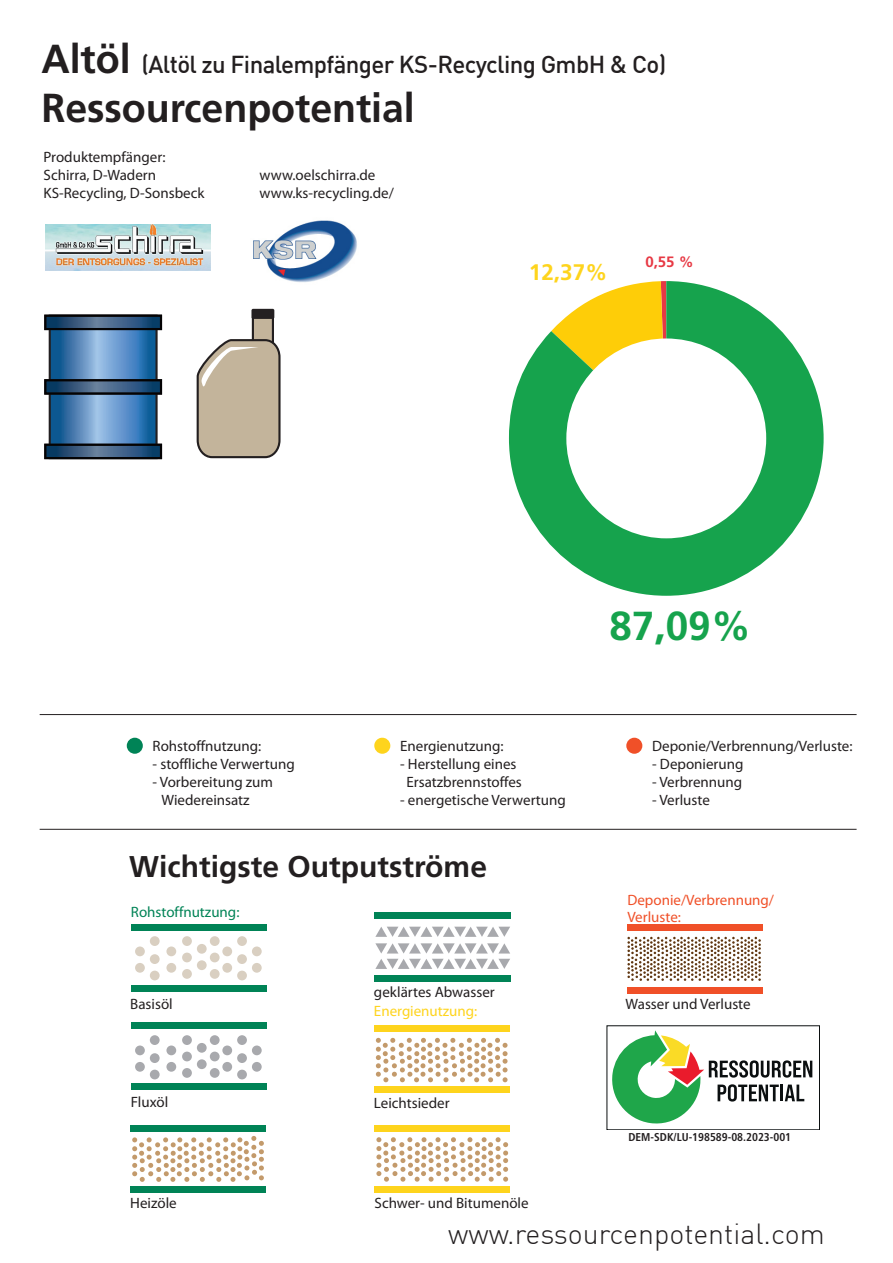
<style>
.page{position:relative;width:893px;height:1263px;background:#fff}
.page>*{position:absolute;margin:0;border:0;box-sizing:border-box;transform-origin:0 0}
.t1{font:700 40.5px "Frutiger LT Std";color:#231f20}
.t2{font:700 40.5px "Frutiger LT Std";color:#16a34d}
.t3{font:700 30px "Frutiger LT Std";color:#231f20}
.t4{font:300 28.5px "DIN";color:#231f20}
.t5{font:500 24px "DIN";letter-spacing:-.025em;color:#231f20}
.t6{font:700 22.5px "Frutiger LT Std";color:#fed41d}
.t7{font:15px/18px "Myriad Pro";color:#231f20}
.t8{font:15px/16.5px "Myriad Pro";color:#f05028}
.t9{font:15px "Myriad Pro";color:#008356}
.t10{font:15px "Myriad Pro";color:#fed41d}
.t11{font:700 15px "Frutiger LT Std";color:#e73944}
.t12{font:700 condensed 11.4px "Frutiger LT Std";color:#231f20}
.s1{font-family:"Frutiger LT Std";font-weight:700;font-size:40.5px}
</style>
<div class="page">
<div style="left:182px;top:969px;width:10px;height:10px;background:#d9cfc1;border-radius:50%"></div>
<div style="left:210px;top:969px;width:10px;height:10px;background:#d9cfc1;border-radius:50%"></div>
<div style="left:197px;top:960px;width:10px;height:10px;background:#d9cfc1;border-radius:50%"></div>
<div style="left:182px;top:952px;width:10px;height:10px;background:#d9cfc1;border-radius:50%"></div>
<div style="left:210px;top:952px;width:10px;height:10px;background:#d9cfc1;border-radius:50%"></div>
<div style="left:197px;top:944px;width:10px;height:10px;background:#d9cfc1;border-radius:50%"></div>
<div style="left:182px;top:936px;width:10px;height:10px;background:#d9cfc1;border-radius:50%"></div>
<div style="left:210px;top:936px;width:10px;height:10px;background:#d9cfc1;border-radius:50%"></div>
<div style="left:150px;top:936px;width:10px;height:10px;background:#d9cfc1;border-radius:50%"></div>
<div style="left:150px;top:971px;width:10px;height:9px;background:#d9cfc1;border-radius:50%"></div>
<div style="left:135px;top:963px;width:10px;height:10px;background:#d9cfc1;border-radius:50%"></div>
<div style="left:166px;top:963px;width:10px;height:10px;background:#d9cfc1;border-radius:50%"></div>
<div style="left:150px;top:954px;width:10px;height:10px;background:#d9cfc1;border-radius:50%"></div>
<div style="left:135px;top:946px;width:10px;height:10px;background:#d9cfc1;border-radius:50%"></div>
<div style="left:166px;top:946px;width:10px;height:10px;background:#d9cfc1;border-radius:50%"></div>
<div style="left:237px;top:936px;width:10px;height:10px;background:#d9cfc1;border-radius:50%"></div>
<div style="left:237px;top:971px;width:10px;height:9px;background:#d9cfc1;border-radius:50%"></div>
<div style="left:222px;top:963px;width:10px;height:10px;background:#d9cfc1;border-radius:50%"></div>
<div style="left:252px;top:963px;width:10px;height:10px;background:#d9cfc1;border-radius:50%"></div>
<div style="left:237px;top:954px;width:10px;height:10px;background:#d9cfc1;border-radius:50%"></div>
<div style="left:222px;top:946px;width:10px;height:10px;background:#d9cfc1;border-radius:50%"></div>
<div style="left:252px;top:946px;width:10px;height:10px;background:#d9cfc1;border-radius:50%"></div>
<div style="left:182px;top:1068px;width:10px;height:10px;background:#a8a9ad;border-radius:50%"></div>
<div style="left:210px;top:1068px;width:10px;height:10px;background:#a8a9ad;border-radius:50%"></div>
<div style="left:197px;top:1059px;width:10px;height:10px;background:#a8a9ad;border-radius:50%"></div>
<div style="left:182px;top:1051px;width:10px;height:10px;background:#a8a9ad;border-radius:50%"></div>
<div style="left:210px;top:1051px;width:10px;height:10px;background:#a8a9ad;border-radius:50%"></div>
<div style="left:197px;top:1043px;width:10px;height:10px;background:#a8a9ad;border-radius:50%"></div>
<div style="left:182px;top:1035px;width:10px;height:10px;background:#a8a9ad;border-radius:50%"></div>
<div style="left:210px;top:1035px;width:10px;height:10px;background:#a8a9ad;border-radius:50%"></div>
<div style="left:150px;top:1035px;width:10px;height:10px;background:#a8a9ad;border-radius:50%"></div>
<div style="left:150px;top:1070px;width:10px;height:9px;background:#a8a9ad;border-radius:50%"></div>
<div style="left:135px;top:1062px;width:10px;height:10px;background:#a8a9ad;border-radius:50%"></div>
<div style="left:166px;top:1062px;width:10px;height:10px;background:#a8a9ad;border-radius:50%"></div>
<div style="left:150px;top:1053px;width:10px;height:10px;background:#a8a9ad;border-radius:50%"></div>
<div style="left:135px;top:1045px;width:10px;height:10px;background:#a8a9ad;border-radius:50%"></div>
<div style="left:166px;top:1045px;width:10px;height:10px;background:#a8a9ad;border-radius:50%"></div>
<div style="left:237px;top:1035px;width:10px;height:10px;background:#a8a9ad;border-radius:50%"></div>
<div style="left:237px;top:1070px;width:10px;height:9px;background:#a8a9ad;border-radius:50%"></div>
<div style="left:222px;top:1062px;width:10px;height:10px;background:#a8a9ad;border-radius:50%"></div>
<div style="left:252px;top:1062px;width:10px;height:10px;background:#a8a9ad;border-radius:50%"></div>
<div style="left:237px;top:1053px;width:10px;height:10px;background:#a8a9ad;border-radius:50%"></div>
<div style="left:222px;top:1045px;width:10px;height:10px;background:#a8a9ad;border-radius:50%"></div>
<div style="left:252px;top:1045px;width:10px;height:10px;background:#a8a9ad;border-radius:50%"></div>
<div style="left:131px;top:924px;width:135px;height:7px;background:#008356"></div>
<div style="left:131px;top:985px;width:135px;height:7px;background:#008356"></div>
<svg style="left:627px;top:937px;width:134px;height:44px"></svg>
<div style="left:131px;top:1022px;width:135px;height:7px;background:#008356"></div>
<div style="left:131px;top:1083px;width:135px;height:7px;background:#008356"></div>
<div style="left:374px;top:912px;width:137px;height:7px;background:#008356"></div>
<div style="left:374px;top:975px;width:137px;height:7px;background:#008356"></div>
<div style="left:626px;top:738px;width:16px;height:16px;background:#f05028;border-radius:50%"></div>
<div style="left:127px;top:738px;width:16px;height:16px;background:#008356;border-radius:50%"></div>
<svg style="left:374px;top:737px;width:16px;height:17px"></svg>
<hr style="left:40px;top:714px;width:817px;height:1px;background:#231f20">
<hr style="left:40px;top:829px;width:817px;height:1px;background:#231f20">
<div style="left:627px;top:924px;width:136px;height:7px;background:#f05028"></div>
<div style="left:627px;top:987px;width:136px;height:7px;background:#f05028"></div>
<svg style="left:375px;top:927px;width:135px;height:10px"></svg>
<svg style="left:375px;top:943px;width:135px;height:10px"></svg>
<svg style="left:375px;top:959px;width:135px;height:10px"></svg>
<div style="left:374px;top:1025px;width:136px;height:7px;background:#fed41d"></div>
<div style="left:374px;top:1086px;width:136px;height:7px;background:#fed41d"></div>
<svg style="left:376px;top:1038px;width:132px;height:44px"></svg>
<img style="left:45px;top:224px;width:165px;height:47px">
<svg style="left:52px;top:330px;width:103px;height:114px;background:#5087bb"></svg>
<div style="left:49px;top:315px;width:109px;height:144px;border:2px solid #231f20"></div>
<svg style="left:44px;top:315px;width:118px;height:15px;background:#26405b"></svg>
<svg style="left:44px;top:444px;width:118px;height:15px;background:#26405b"></svg>
<svg style="left:44px;top:379px;width:118px;height:16px;background:#253e57"></svg>
<div style="left:251px;top:309px;width:23px;height:10px;background:#242021;border-radius:2px"></div>
<svg style="left:196px;top:315px;width:85px;height:144px"></svg>
<img style="left:253px;top:220px;width:104px;height:62px">
<svg style="left:509px;top:281px;width:315px;height:315px;fill:#16a34d"></svg>
<div style="left:566px;top:338px;width:200px;height:200px;background:#fff;border-radius:50%"></div>
<div style="left:130px;top:1125px;width:136px;height:6px;background:#008356"></div>
<div style="left:130px;top:1186px;width:136px;height:6px;background:#008356"></div>
<svg style="left:132px;top:1136px;width:132px;height:46px"></svg>
<div style="left:375px;top:1125px;width:135px;height:6px;background:#fed41d"></div>
<div style="left:375px;top:1186px;width:135px;height:6px;background:#fed41d"></div>
<svg style="left:376px;top:1137px;width:132px;height:45px"></svg>
<svg style="left:612px;top:1030px;width:200px;height:94px"></svg>
<h3 class="t5" style="left:41px;top:49px;width:626px"><span class="s1">Altöl</span> (Altöl zu Finalempfänger KS-Recycling GmbH &amp; Co)</h3>
<h1 class="t1" style="left:41px;top:84px;width:375px">Ressourcenpotential</h1>
<p class="t7" style="left:44px;top:148px;width:123px">Produktempfänger:<br>Schirra, D-Wadern</p>
<p class="t7" style="left:260px;top:166px;width:117px">www.oelschirra.de</p>
<p class="t7" style="left:44px;top:184px;width:162px">KS-Recycling, D-Sonsbeck</p>
<p class="t7" style="left:260px;top:184px;width:136px">www.ks-recycling.de/</p>
<h3 class="t6" style="left:529px;top:259px;width:80px">12,37%</h3>
<p class="t11" style="left:645px;top:253px;width:50px">0,55 %</p>
<h1 class="t2" style="left:609px;top:602px;width:143px">87,09%</h1>
<p class="t7" style="left:153px;top:736px;width:110px">Rohstoffnutzung:</p>
<p class="t7" style="left:153px;top:754px;width:144px">- stoffliche Verwertung</p>
<p class="t7" style="left:162px;top:772px;width:113px;text-indent:-9px">- Vorbereitung zum<br>Wiedereinsatz</p>
<p class="t7" style="left:400px;top:736px;width:105px">Energienutzung:</p>
<p class="t7" style="left:400px;top:754px;width:123px;text-align:center">- Herstellung eines<br>Ersatzbrennstoffes</p>
<p class="t7" style="left:400px;top:790px;width:167px">- energetische Verwertung</p>
<h2 class="t3" style="left:129px;top:849px;width:359px">Wichtigste Outputströme</h2>
<p class="t9" style="left:131px;top:903px;width:110px">Rohstoffnutzung:</p>
<p class="t7" style="left:130px;top:995px;width:44px">Basisöl</p>
<p class="t7" style="left:131px;top:1092px;width:39px">Fluxöl</p>
<p class="t7" style="left:374px;top:982px;width:122px">geklärtes Abwasser</p>
<p class="t10" style="left:374px;top:1002px;width:105px">Energienutzung:</p>
<p class="t7" style="left:374px;top:1094px;width:77px">Leichtsieder</p>
<p class="t7" style="left:130px;top:1194px;width:48px">Heizöle</p>
<p class="t7" style="left:375px;top:1193px;width:156px">Schwer- und Bitumenöle</p>
<p class="t7" style="left:652px;top:736px;width:202px">Deponie/Verbrennung/Verluste:</p>
<p class="t7" style="left:652px;top:754px;width:93px">- Deponierung</p>
<p class="t7" style="left:652px;top:772px;width:92px">- Verbrennung</p>
<p class="t7" style="left:652px;top:790px;width:59px">- Verluste</p>
<p class="t8" style="left:627px;top:892px;width:148px">Deponie/Verbrennung/<br>Verluste:</p>
<p class="t7" style="left:626px;top:994px;width:127px">Wasser und Verluste</p>
<p class="t12" style="left:628px;top:1130px;width:164px">DEM-SDK/LU-198589-08.2023-001</p>
<h3 class="t4" style="left:448px;top:1216px;width:378px">www.ressourcenpotential.com</h3>
</div>
